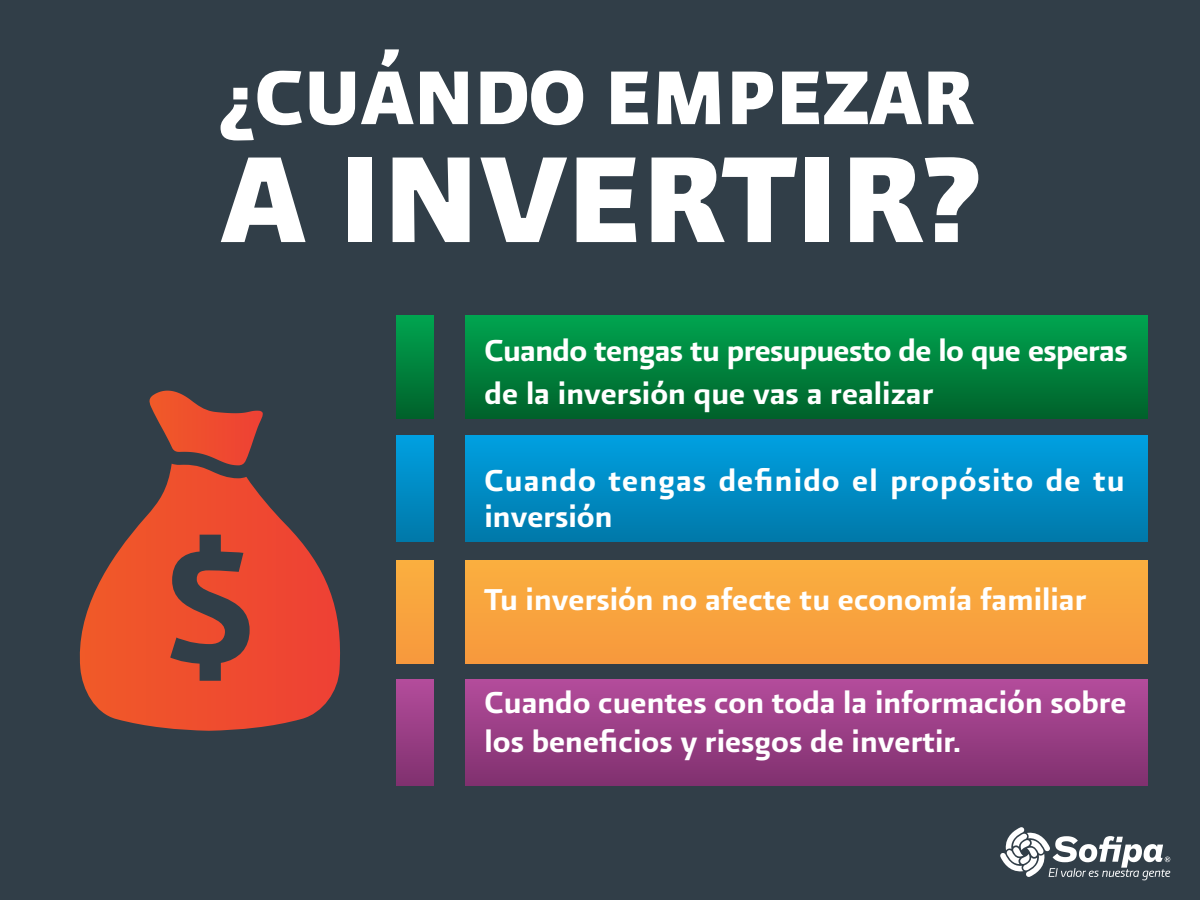
<style>
.page{position:relative;width:1200px;height:900px;background:#313e48}
.page>*{position:absolute;margin:0;border:0;box-sizing:border-box;transform-origin:0 0}
.t1{font:144.75px "Presidencia Fuerte";color:#fff}
.t2{font:90px "Presidencia Fuerte";color:#fff}
.t3{font:36px/39px "Presidencia Firme";color:#fff}
.t4{font:36px/43.2px "Presidencia Firme";letter-spacing:-.02em;color:#fff}
.t5{font:36px/36px "Presidencia Firme";letter-spacing:.03em;color:#fff}
</style>
<div class="page">
<svg style="left:1000px;top:827px;width:170px;height:53px"></svg>
<svg style="left:79px;top:465px;width:261px;height:266px"></svg>
<svg style="left:149px;top:391px;width:114px;height:74px"></svg>
<div style="left:396px;top:435px;width:37px;height:106px;background:linear-gradient(to bottom,#00a0e1,#0079aa)"></div>
<div style="left:465px;top:435px;width:683px;height:106px;background:linear-gradient(to bottom,#00a0e1,#0079aa)"></div>
<div style="left:396px;top:315px;width:37px;height:103px;background:linear-gradient(to bottom,#00a550,#00612b)"></div>
<div style="left:465px;top:315px;width:682px;height:103px;background:linear-gradient(to bottom,#00a550,#00612b)"></div>
<div style="left:396px;top:680px;width:37px;height:106px;background:linear-gradient(to bottom,#b34c9b,#80316f)"></div>
<div style="left:465px;top:680px;width:683px;height:106px;background:linear-gradient(to bottom,#b34c9b,#80316f)"></div>
<div style="left:396px;top:560px;width:37px;height:104px;background:#f9a43e"></div>
<div style="left:465px;top:560px;width:682px;height:104px;background:#f9a43e"></div>
<h2 class="t2" style="left:219px;top:47px;width:756px">¿CUÁNDO EMPEZAR</h2>
<h1 class="t1" style="left:221px;top:118px;width:762px">A INVERTIR?</h1>
<p class="t4" style="left:484px;top:328px;width:645px">Cuando tengas tu presupuesto de lo que esperas de la inversión que vas a realizar</p>
<p class="t5" style="left:484px;top:462px;width:642px">Cuando tengas definido el propósito de tu inversión</p>
<p class="t3" style="left:484px;top:579px;width:603px">Tu inversión no afecte tu economía familiar</p>
<p class="t3" style="left:484px;top:682px;width:644px">Cuando cuentes con toda la información sobre los beneficios y riesgos de invertir.</p>
</div>
